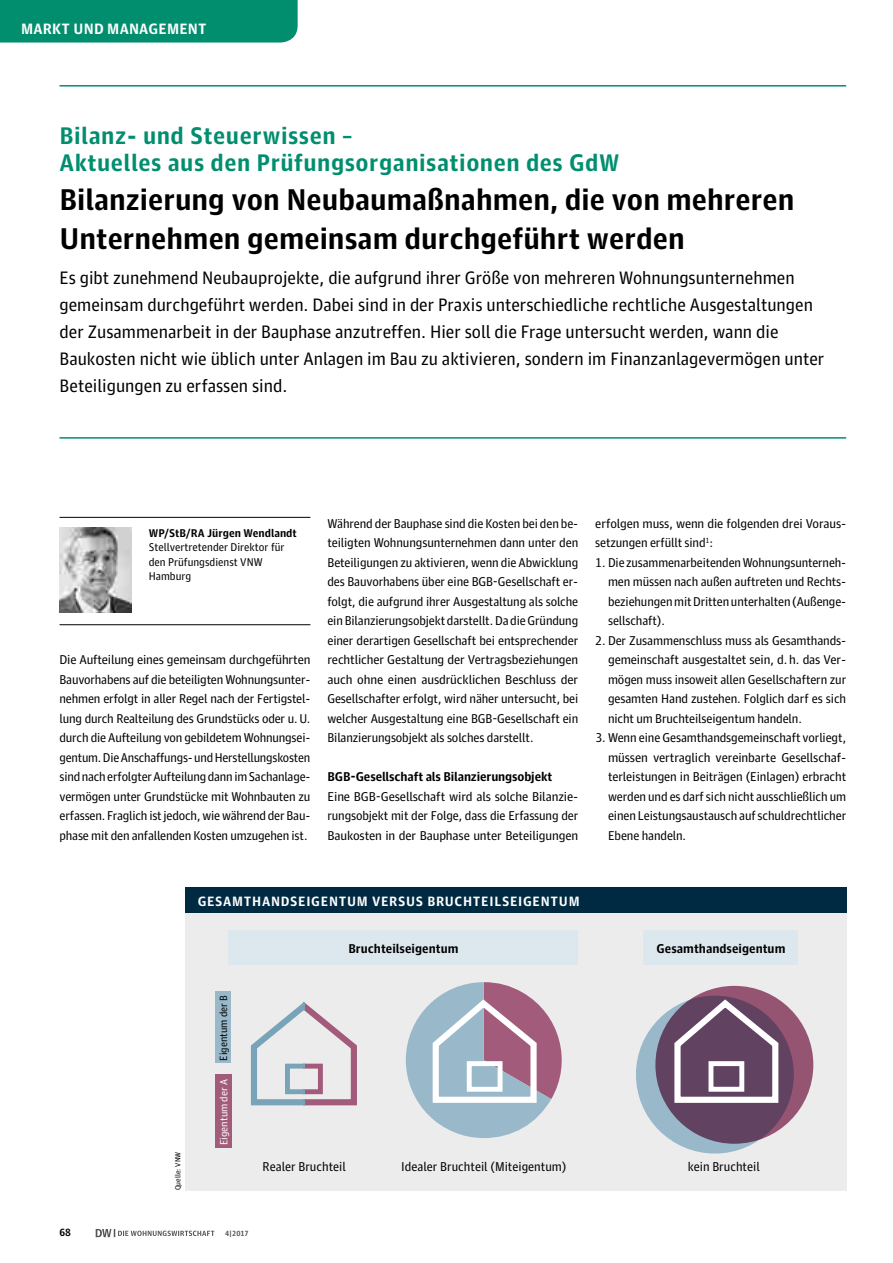
<style>
.page{position:relative;width:893px;height:1263px;background:#fff}
.page>*{position:absolute;margin:0;border:0;box-sizing:border-box;transform-origin:0 0}
.t1{font:700 30px/39px "Guardian Agate Sans 1";color:#000}
.t2{font:700 24px/27px "Guardian Agate Sans 1";letter-spacing:.02em;color:#008e6f}
.t3{font:18px/27px "Guardian Agate Sans 1";color:#000}
.t4{font:700 15px "Guardian Agate Sans 1";letter-spacing:.01em;color:#fff}
.t5{font:700 13.5px "Guardian Agate Sans 1";letter-spacing:.05em;color:#fff}
.t6{font:12.75px/19.5px "Guardian Agate Sans 1";letter-spacing:-.01em;color:#000;text-align:justify}
.t7{font:700 12.75px "Guardian Agate Sans 1";color:#000}
.t8{font:11.25px/14.2px "Guardian Agate Sans 1";color:#000}
.t9{font:700 11.25px "Guardian Agate Sans 1";color:#000}
.t10{font:10.5px "Guardian Agate Sans 1";color:#fff}
.t11{font:10.5px "Guardian Agate Sans 1";color:#000}
.t12{font:700 10.5px "Guardian Agate Sans 1";color:#000}
.t13{font:7.5px "Guardian Agate Sans 1";color:#000}
.t14{font:700 7.5px "Guardian Agate Sans 1";color:#565655}
</style>
<div class="page">
<div style="left:0;top:0;width:298px;height:43px;background:#008e6f"></div>
<svg style="left:96px;top:1229px;width:118px;height:8px"></svg>
<hr style="left:60px;top:85px;width:786px;height:2px;background:#008e6f">
<hr style="left:60px;top:437px;width:786px;height:2px;background:#008e6f">
<img style="left:60px;top:528px;width:72px;height:85px">
<hr style="left:60px;top:624px;width:250px;height:1px;background:#000">
<hr style="left:60px;top:517px;width:250px;height:1px;background:#000">
<div style="left:185px;top:910px;width:661px;height:280px;background:#ececec"></div>
<div style="left:636px;top:996px;width:158px;height:157px;background:#99b9cb;border-radius:50%"></div>
<div style="left:185px;top:887px;width:661px;height:26px;background:#002a41"></div>
<svg style="left:406px;top:982px;width:156px;height:156px"></svg>
<div style="left:467px;top:1061px;width:35px;height:31px;border:5px solid #fff"></div>
<svg style="left:250px;top:1002px;width:107px;height:104px"></svg>
<div style="left:229px;top:930px;width:349px;height:35px;background:#dce7ee"></div>
<div style="left:644px;top:930px;width:154px;height:35px;background:#dce7ee"></div>
<div style="left:215px;top:1074px;width:16px;height:73px;background:#a25b7b"></div>
<div style="left:215px;top:991px;width:15px;height:72px;background:#99b9cb"></div>
<svg style="left:655px;top:986px;width:158px;height:158px;background:#734967"></svg>
<svg style="left:671px;top:995px;width:110px;height:111px;background:#836881"></svg>
<div style="left:708px;top:1061px;width:36px;height:31px;border:5px solid #fff"></div>
<p class="t4" style="left:21px;top:18px;width:187px">MARKT UND MANAGEMENT</p>
<h2 class="t2" style="left:60px;top:121px;width:561px">Bilanz- und Steuerwissen –<br>Aktuelles aus den Prüfungsorganisationen des GdW</h2>
<h1 class="t1" style="left:60px;top:178px;width:736px">Bilanzierung von Neubaumaßnahmen, die von mehreren<br>Unternehmen gemeinsam durchgeführt werden</h1>
<p class="t3" style="left:60px;top:263px;width:766px">Es gibt zunehmend Neubauprojekte, die aufgrund ihrer Größe von mehreren Wohnungsunternehmen gemeinsam durchgeführt werden. Dabei sind in der Praxis unterschiedliche rechtliche Ausgestaltungen der Zusammenarbeit in der Bauphase anzutreffen. Hier soll die Frage untersucht werden, wann die Baukosten nicht wie üblich unter Anlagen im Bau zu aktivieren, sondern im Finanzanlagevermögen unter Beteiligungen zu erfassen sind.</p>
<p class="t9" style="left:149px;top:525px;width:150px">WP/StB/RA Jürgen Wendlandt</p>
<p class="t8" style="left:149px;top:539px;width:137px">Stellvertretender Direktor für den Prüfungsdienst VNW<br>Hamburg</p>
<p class="t6" style="left:60px;top:649px;width:252px">Die Aufteilung eines gemeinsam durchgeführten Bauvorhabens auf die beteiligten Wohnungsunter&shy;nehmen erfolgt in aller Regel nach der Fertigstel&shy;lung durch Realteilung des Grundstücks oder u.U. durch die Aufteilung von gebildetem Wohnungsei&shy;gentum. Die Anschaffungs- und Herstellungskosten sind nach erfolgter Aufteilung dann im Sachanlage&shy;vermögen unter Grundstücke mit Wohnbauten zu erfassen. Fraglich ist jedoch, wie während der Bau&shy;phase mit den anfallenden Kosten umzugehen ist.</p>
<p class="t6" style="left:327px;top:512px;width:252px">Während der Bauphase sind die Kosten bei den be&shy;teiligten Wohnungsunternehmen dann unter den Beteiligungen zu aktivieren, wenn die Abwicklung des Bauvorhabens über eine BGB-Gesellschaft er&shy;folgt, die aufgrund ihrer Ausgestaltung als solche ein Bilanzierungsobjekt darstellt. Da die Gründung einer derartigen Gesellschaft bei entsprechender rechtlicher Gestaltung der Vertragsbeziehungen auch ohne einen ausdrücklichen Beschluss der Gesellschafter erfolgt, wird näher untersucht, bei welcher Ausgestaltung eine BGB-Gesellschaft ein Bilanzierungsobjekt als solches darstellt.</p>
<p class="t7" style="left:327px;top:768px;width:226px">BGB-Gesellschaft als Bilanzierungsobjekt</p>
<p class="t6" style="left:327px;top:785px;width:252px">Eine BGB-Gesellschaft wird als solche Bilanzie&shy;rungsobjekt mit der Folge, dass die Erfassung der Baukosten in der Bauphase unter Beteiligungen</p>
<p class="t6" style="left:595px;top:512px;width:252px">erfolgen muss, wenn die folgenden drei Voraus&shy;setzungen erfüllt sind<sup>1</sup>:</p>
<p class="t6" style="left:608px;top:551px;width:240px;text-indent:-13px">1. Die zusammenarbeitenden Wohnungsunterneh&shy;men müssen nach außen auftreten und Rechts&shy;beziehungen mit Dritten unterhalten (Außenge&shy;sellschaft).</p>
<p class="t6" style="left:608px;top:629px;width:240px;text-indent:-13px">2. Der Zusammenschluss muss als Gesamthands&shy;gemeinschaft ausgestaltet sein, d. h. das Ver&shy;mögen muss insoweit allen Gesellschaftern zur gesamten Hand zustehen. Folglich darf es sich nicht um Bruchteilseigentum handeln.</p>
<p class="t6" style="left:608px;top:727px;width:240px;text-indent:-13px">3. Wenn eine Gesamthandsgemeinschaft vorliegt, müssen vertraglich vereinbarte Gesellschaf&shy;terleistungen in Beiträgen (Einlagen) erbracht werden und es darf sich nicht ausschließlich um einen Leistungsaustausch auf schuldrechtlicher Ebene handeln.</p>
<p class="t5" style="left:198px;top:892px;width:383px">GESAMTHANDSEIGENTUM VERSUS BRUCHTEILSEIGENTUM</p>
<p class="t7" style="left:348px;top:940px;width:112px">Bruchteilseigentum</p>
<p class="t11" style="left:216px;top:1061px;width:67px;rotate:-90deg">Eigentum der B</p>
<p class="t10" style="left:217px;top:1145px;width:67px;rotate:-90deg">Eigentum der A</p>
<p class="t7" style="left:656px;top:940px;width:130px">Gesamthandseigentum</p>
<p class="t13" style="left:173px;top:1190px;width:40px;rotate:-90deg">Quelle: VNW</p>
<p class="t6" style="left:263px;top:1156px;width:85px">Realer Bruchteil</p>
<p class="t6" style="left:401px;top:1156px;width:167px">Idealer Bruchteil (Miteigentum)</p>
<p class="t6" style="left:688px;top:1156px;width:73px">kein Bruchteil</p>
<p class="t12" style="left:60px;top:1225px;width:13px">68</p>
<p class="t14" style="left:225px;top:1228px;width:25px">4 | 2017</p>
</div>
